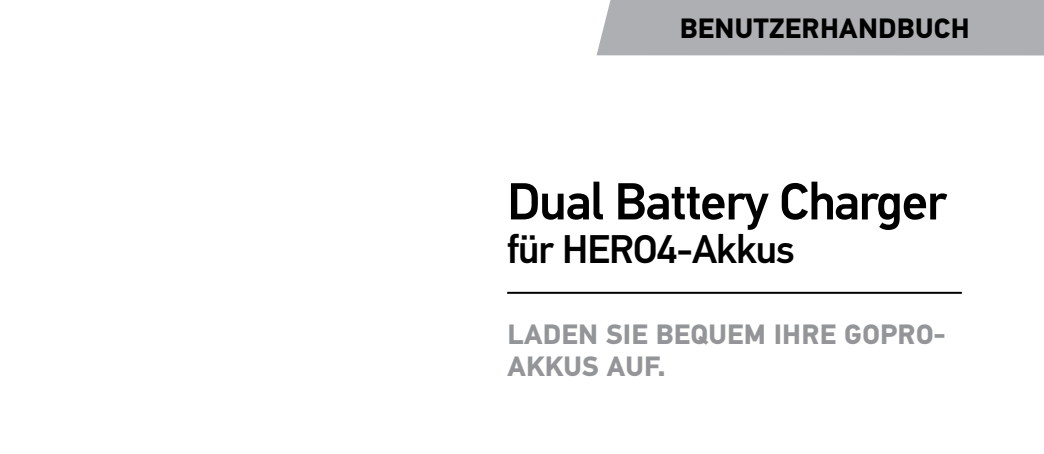
<style>
.page{position:relative;width:1044px;height:454px;background:#fff}
.page>*{position:absolute;margin:0;border:0;box-sizing:border-box;transform-origin:0 0}
.t1{font:500 52px "PF Din Text Pro";letter-spacing:-.025em;color:#000}
.t2{font:500 40px "PF Din Text Pro";letter-spacing:-.025em;color:#000}
.t3{font:700 28px/32px "PF Din Text Pro";letter-spacing:.01em;color:#939598}
.t4{font:700 28px "PF Din Text Pro";letter-spacing:.01em;color:#000}
</style>
<div class="page">
<hr style="left:507px;top:292px;width:454px;height:2px;background:#000">
<div style="left:596px;top:0;width:447px;height:55px;background:#adafb2"></div>
<p class="t4" style="left:679px;top:11px;width:291px">BENUTZERHANDBUCH</p>
<h1 class="t1" style="left:507px;top:170px;width:441px">Dual Battery Charger</h1>
<h2 class="t2" style="left:507px;top:225px;width:289px">für HERO4-Akkus</h2>
<p class="t3" style="left:507px;top:318px;width:440px">LADEN SIE BEQUEM IHRE GOPRO-<br>AKKUS AUF.</p>
</div>
